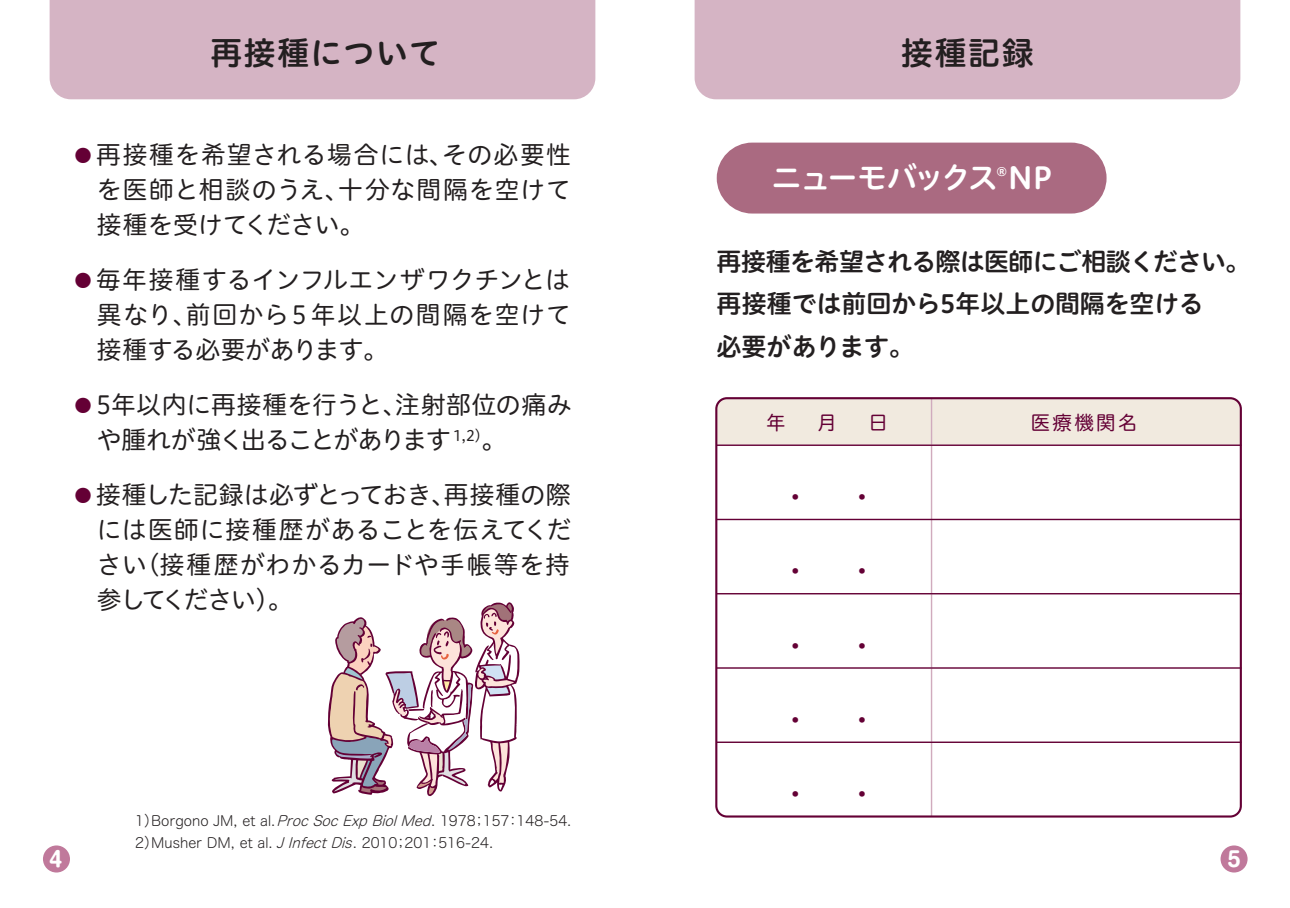
<style>
.page{position:relative;width:1290px;height:908px;background:#fff}
.page>*{position:absolute;margin:0;border:0;box-sizing:border-box;transform-origin:0 0}
.t1{font:32px "Hiragino UD Sans R Std N W6 90 pv RKSJ H";letter-spacing:.05em;color:#231f20}
.t2{font:30px "Hiragino UD Sans R Std N W6 90 pv RKSJ H";letter-spacing:-.065em;color:#fff}
.t3{font:26.5px "Hiragino UD Sans R Std N W6 90 pv RKSJ H";color:#640035}
.t4{font:25px/42.5px "Hiragino UD Sans R Std N W6 90 pv RKSJ H";letter-spacing:-.015em;color:#231f20}
.t5{font:24.75px/35px "Hiragino UD Sans R Std N W4 90 pv RKSJ H";letter-spacing:.015em;color:#231f20;text-align:justify}
.t6{font:24.75px/35px "Hiragino UD Sans R Std N W4 90 pv RKSJ H";letter-spacing:-.005em;color:#231f20}
.t7{font:20.5px "Shin M Go Pro Bold 90 pv RKSJ H";color:#fff}
.t8{font:19.5px "Hiragino UD Sans R Std N W4 90 pv RKSJ H";letter-spacing:.12em;color:#640035}
.t9{font:14.25px "Hira Maru Std N W2 90 pv RKSJ H";color:#231f20}
.s1{font-size:17.25px;color:#640035}
.s2{font-style:italic}
</style>
<div class="page">
<div style="left:694px;top:0;width:546px;height:99px;background:#d5b4c4"></div>
<div style="left:717px;top:142px;width:389px;height:71px;background:#aa6a81;border-radius:35px"></div>
<div style="left:718px;top:400px;width:521px;height:44px;background:#f1eadf"></div>
<hr style="left:931px;top:398px;width:1px;height:418px;background:#d0abbd">
<hr style="left:717px;top:444px;width:524px;height:1px;background:#640035">
<hr style="left:717px;top:518px;width:524px;height:2px;background:#640035">
<hr style="left:717px;top:592px;width:524px;height:2px;background:#640035">
<hr style="left:717px;top:667px;width:524px;height:1px;background:#640035">
<hr style="left:717px;top:741px;width:524px;height:1px;background:#640035">
<div style="left:715px;top:397px;width:527px;height:420px;border:2px solid #640035;border-radius:11px"></div>
<div style="left:43px;top:845px;width:27px;height:27px;background:#c0799b;border-radius:50%"></div>
<div style="left:1220px;top:845px;width:27px;height:27px;background:#c0799b;border-radius:50%"></div>
<div style="left:50px;top:0;width:545px;height:99px;background:#d5b4c4"></div>
<svg style="left:327px;top:602px;width:193px;height:193px"></svg>
<p class="t1" style="left:210px;top:41px;width:232px">再接種について</p>
<p class="t1" style="left:901px;top:41px;width:134px">接種記録</p>
<p class="t5" style="left:97px;top:140px;width:475px;text-indent:-22px"><span class="s1">●</span> 再接種を希望される場合には、その必要性を医師と相談のうえ、十分な間隔を空けて接種を受けてください。</p>
<p class="t5" style="left:97px;top:265px;width:475px;text-indent:-22px"><span class="s1">●</span> 毎年接種するインフルエンザワクチンとは異なり、前回から５年以上の間隔を空けて接種する必要があります。</p>
<p class="t6" style="left:97px;top:390px;width:476px;text-indent:-23px"><span class="s1">●</span> 5年以内に再接種を行うと、注射部位の痛みや腫れが強く出ることがあります <sup>1,2）</sup>。</p>
<p class="t5" style="left:97px;top:480px;width:476px;text-indent:-23px"><span class="s1">●</span> 接種した記録は必ずとっておき、再接種の際には医師に接種歴があることを伝えてください（接種歴がわかるカードや手帳等を持参してください）。</p>
<p class="t2" style="left:771px;top:167px;width:282px">ニューモバックス<sup>®</sup>NP</p>
<p class="t4" style="left:716px;top:243px;width:535px">再接種を希望される際は医師にご相談ください。再接種では前回から5年以上の間隔を空ける<br>必要があります。</p>
<p class="t8" style="left:766px;top:415px;width:123px">年　 月　 日</p>
<p class="t8" style="left:1031px;top:415px;width:108px">医療機関名</p>
<p class="t3" style="left:782px;top:487px;width:28px">・</p>
<p class="t3" style="left:849px;top:487px;width:28px">・</p>
<p class="t3" style="left:782px;top:561px;width:28px">・</p>
<p class="t3" style="left:849px;top:561px;width:28px">・</p>
<p class="t3" style="left:782px;top:635px;width:28px">・</p>
<p class="t3" style="left:849px;top:635px;width:28px">・</p>
<p class="t3" style="left:782px;top:709px;width:28px">・</p>
<p class="t3" style="left:849px;top:709px;width:28px">・</p>
<p class="t3" style="left:782px;top:783px;width:28px">・</p>
<p class="t3" style="left:849px;top:783px;width:28px">・</p>
<p class="t9" style="left:135px;top:815px;width:300px">1）Borgono JM, et al.<span class="s2">Proc Soc Exp BiolMed</span></p>
<p class="t9" style="left:431px;top:815px;width:142px">. 1978；157：148-54.</p>
<p class="t9" style="left:135px;top:836px;width:222px">2）Musher DM, et al. <span class="s2">JInfectDis</span></p>
<p class="t9" style="left:353px;top:836px;width:142px">. 2010；201：516-24.</p>
<p class="t7" style="left:49px;top:851px;width:15px">4</p>
<p class="t7" style="left:1227px;top:851px;width:15px">5</p>
</div>
